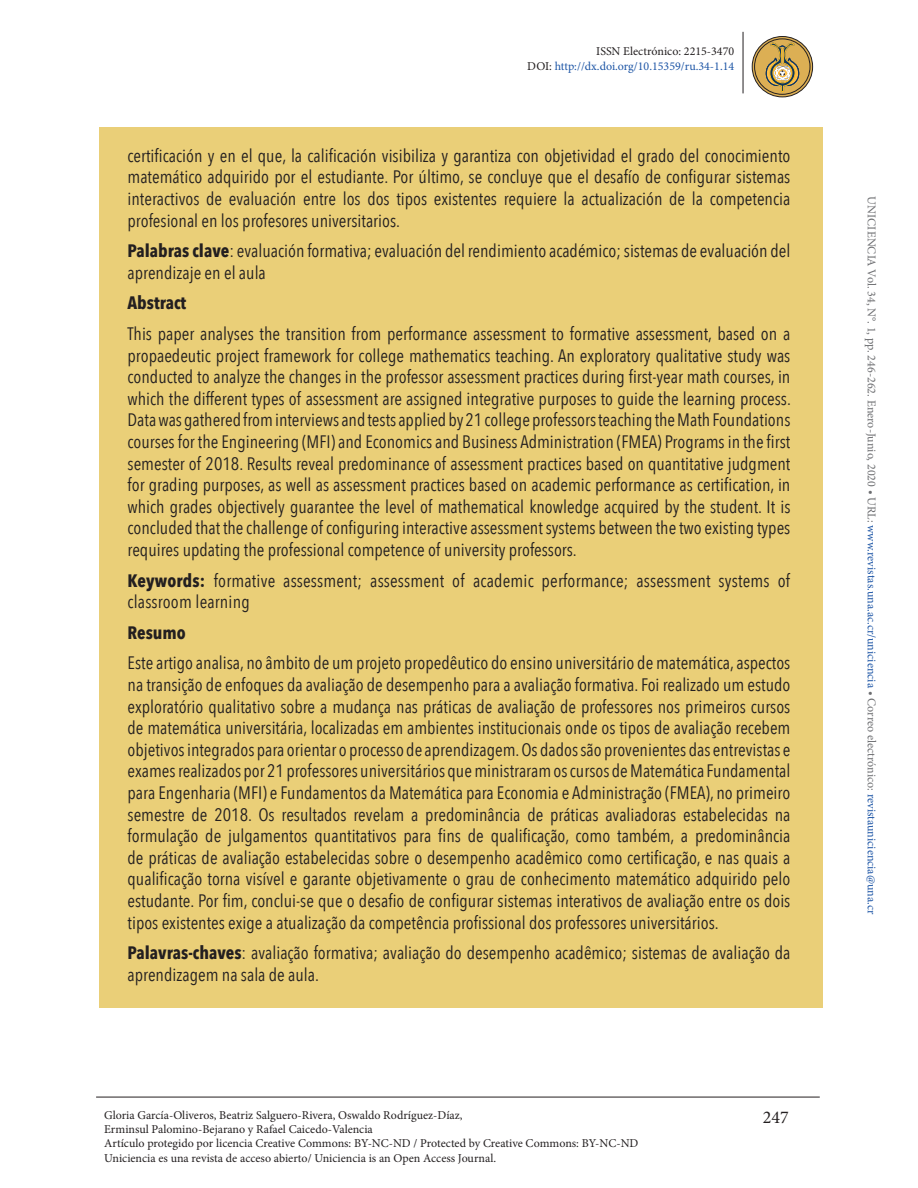
<style>
.page{position:relative;width:918px;height:1188px;background:#fff}
.page>*{position:absolute;margin:0;border:0;box-sizing:border-box;transform-origin:0 0}
.t1{font:18px/21.6px "Avenir Next Condensed";color:#231f20;text-align:justify}
.t2{font:700 18px "Avenir Next Condensed";color:#231f20}
.t3{font:18px "Minion Pro";color:#231f20}
.t4{font:12px/14.4px "Minion Pro";color:#231f20}
.t5{font:12px "Minion Pro";color:#6c6d70}
.t6{font:12px/14.4px "Minion Pro";color:#1e56a6;text-align:right}
.s1{color:#231f20}
.s2{font-weight:700}
.s3{color:#1e56a6}
</style>
<div class="page">
<hr style="left:743px;top:32px;width:1px;height:61px;background:#231f20">
<hr style="left:96px;top:1097px;width:724px;height:1px;background:#231f20">
<svg style="left:752px;top:37px;width:61px;height:60px"></svg>
<div style="left:754px;top:39px;width:56px;height:56px;border:1px solid #231f20;border-radius:50%"></div>
<div style="left:752px;top:36px;width:61px;height:61px;border:1px solid #231f20;border-radius:50%"></div>
<svg style="left:766px;top:42px;width:33px;height:50px;background:#b99d5a"></svg>
<div style="left:99px;top:128px;width:724px;height:880px;background:#eacf78"></div>
<p class="t6" style="left:527px;top:45px;width:208px"><span class="s1">ISSN Electrónico: 2215-3470<br>DOI:</span> http://dx.doi.org/10.15359/ru.34-1.14</p>
<p class="t1" style="left:128px;top:144px;width:664px">certificación y en el que, la calificación visibiliza y garantiza con objetividad el grado del conocimiento matemático adquirido por el estudiante. Por último, se concluye que el desafío de configurar sistemas interactivos de evaluación entre los dos tipos existentes requiere la actualización de la competencia profesional en los profesores universitarios.</p>
<p class="t1" style="left:128px;top:239px;width:664px"><span class="s2">Palabras clave</span>: evaluación formativa; evaluación del rendimiento académico; sistemas de evaluación del aprendizaje en el aula</p>
<p class="t2" style="left:128px;top:292px;width:60px">Abstract</p>
<p class="t1" style="left:128px;top:322px;width:665px">This paper analyses the transition from performance assessment to formative assessment, based on a propaedeutic project framework for college mathematics teaching. An exploratory qualitative study was conducted to analyze the changes in the professor assessment practices during first-year math courses, in which the different types of assessment are assigned integrative purposes to guide the learning process.<br>Data was gathered from interviews and tests applied by 21 college professors teaching the Math Foundations courses for the Engineering (MFI) and Economics and Business Administration (FMEA) Programs in the first semester of 2018. Results reveal predominance of assessment practices based on quantitative judgment for grading purposes, as well as assessment practices based on academic performance as certification, in which grades objectively guarantee the level of mathematical knowledge acquired by the student. It is concluded that the challenge of configuring interactive assessment systems between the two existing types requires updating the professional competence of university professors.</p>
<p class="t1" style="left:128px;top:569px;width:664px"><span class="s2">Keywords:</span> formative assessment; assessment of academic performance; assessment systems of classroom learning</p>
<p class="t2" style="left:128px;top:621px;width:60px">Resumo</p>
<p class="t1" style="left:128px;top:651px;width:664px">Este artigo analisa, no âmbito de um projeto propedêutico do ensino universitário de matemática, aspectos na transição de enfoques da avaliação de desempenho para a avaliação formativa. Foi realizado um estudo exploratório qualitativo sobre a mudança nas práticas de avaliação de professores nos primeiros cursos de matemática universitária, localizadas em ambientes institucionais onde os tipos de avaliação recebem objetivos integrados para orientar o processo de aprendizagem. Os dados são provenientes das entrevistas e exames realizados por 21 professores universitários que ministraram os cursos de Matemática Fundamental para Engenharia (MFI) e Fundamentos da Matemática para Economia e Administração (FMEA), no primeiro semestre de 2018. Os resultados revelam a predominância de práticas avaliadoras estabelecidas na formulação de julgamentos quantitativos para fins de qualificação, como também, a predominância de práticas de avaliação estabelecidas sobre o desempenho acadêmico como certificação, e nas quais a qualificação torna visível e garante objetivamente o grau de conhecimento matemático adquirido pelo estudante. Por fim, conclui-se que o desafio de configurar sistemas interativos de avaliação entre os dois tipos existentes exige a atualização da competência profissional dos professores universitários.</p>
<p class="t1" style="left:128px;top:941px;width:664px"><span class="s2">Palavras-chaves</span>: avaliação formativa; avaliação do desempenho acadêmico; sistemas de avaliação da aprendizagem na sala de aula.</p>
<p class="t4" style="left:104px;top:1108px;width:536px">Gloria García-Oliveros, Beatriz Salguero-Rivera, Oswaldo Rodríguez-Díaz,<br>Erminsul Palomino-Bejarano y Rafael Caicedo-Valencia<br>Artículo protegido por licencia Creative Commons: BY-NC-ND / Protected by Creative Commons: BY-NC-ND Uniciencia es una revista de acceso abierto/ Uniciencia is an Open Access Journal.</p>
<p class="t3" style="left:763px;top:1105px;width:27px">247</p>
<p class="t5" style="left:880px;top:196px;width:719px;rotate:90deg">UNICIENCIA Vol. 34, N°. 1, pp. 246-262. Enero-Junio, 2020 • URL: <span class="s3">www.revistas.una.ac.cr/uniciencia</span> • Correo electrónico: <span class="s3">revistauniciencia@una.cr</span></p>
</div>
